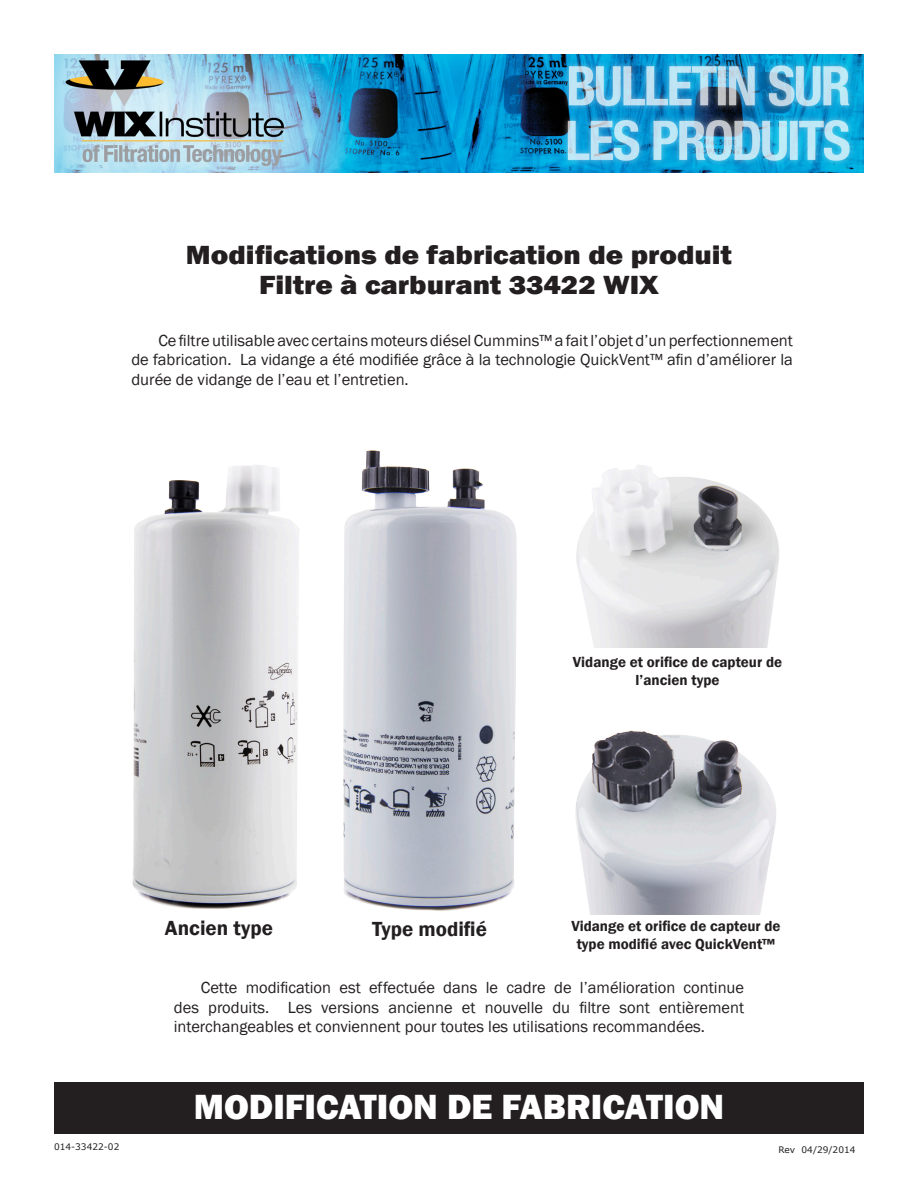
<style>
.page{position:relative;width:918px;height:1188px;background:#fff}
.page>*{position:absolute;margin:0;border:0;box-sizing:border-box;transform-origin:0 0}
.t1{font:800 36px "Franklin Gothic";color:#fff}
.t2{font:800 27px "Franklin Gothic";color:#231f20;scale:1.1 1}
.t3{font:600 21px "Franklin Gothic";color:#231f20}
.t4{font:16.5px/19.5px "Franklin Gothic";color:#231f20;text-align:justify}
.t5{font:600 15px/18px "Franklin Gothic";color:#231f20;text-align:center}
.t6{font:9px "Verdana";color:#231f20}
</style>
<div class="page">
<div style="left:54px;top:1082px;width:810px;height:52px;background:#231f20"></div>
<img style="left:132px;top:465px;width:167px;height:444px">
<img style="left:343px;top:450px;width:174px;height:461px">
<img style="left:576px;top:465px;width:203px;height:182px">
<img style="left:575px;top:730px;width:201px;height:184px">
<img style="left:54px;top:54px;width:810px;height:118px">
<p class="t2" style="left:186px;top:237px;width:498px">Modifications de fabrication de produit</p>
<p class="t2" style="left:259px;top:267px;width:365px">Filtre à carburant 33422 WIX</p>
<p class="t4" style="left:131px;top:331px;width:663px;text-indent:27px">Ce filtre utilisable avec certains moteurs diésel Cummins™ a fait l’objet d’un perfectionnement de fabrication. La vidange a été modifiée grâce à la technologie QuickVent™ afin d’améliorer la durée de vidange de l’eau et l’entretien.</p>
<p class="t5" style="left:573px;top:653px;width:211px">Vidange et orifice de capteur de l’ancien type</p>
<p class="t6" style="left:54px;top:1141px;width:67px">014-33422-02</p>
<p class="t3" style="left:165px;top:915px;width:109px">Ancien type</p>
<p class="t3" style="left:372px;top:916px;width:116px">Type modifié</p>
<p class="t5" style="left:571px;top:917px;width:211px">Vidange et orifice de capteur de type modifié avec QuickVent™</p>
<p class="t4" style="left:174px;top:978px;width:572px;text-indent:27px">Cette modification est effectuée dans le cadre de l’amélioration continue des produits. Les versions ancienne et nouvelle du filtre sont entièrement interchangeables et conviennent pour toutes les utilisations recommandées.</p>
<p class="t1" style="left:194px;top:1084px;width:532px">MODIFICATION DE FABRICATION</p>
<p class="t6" style="left:778px;top:1143px;width:79px">Rev 04/29/2014</p>
</div>
